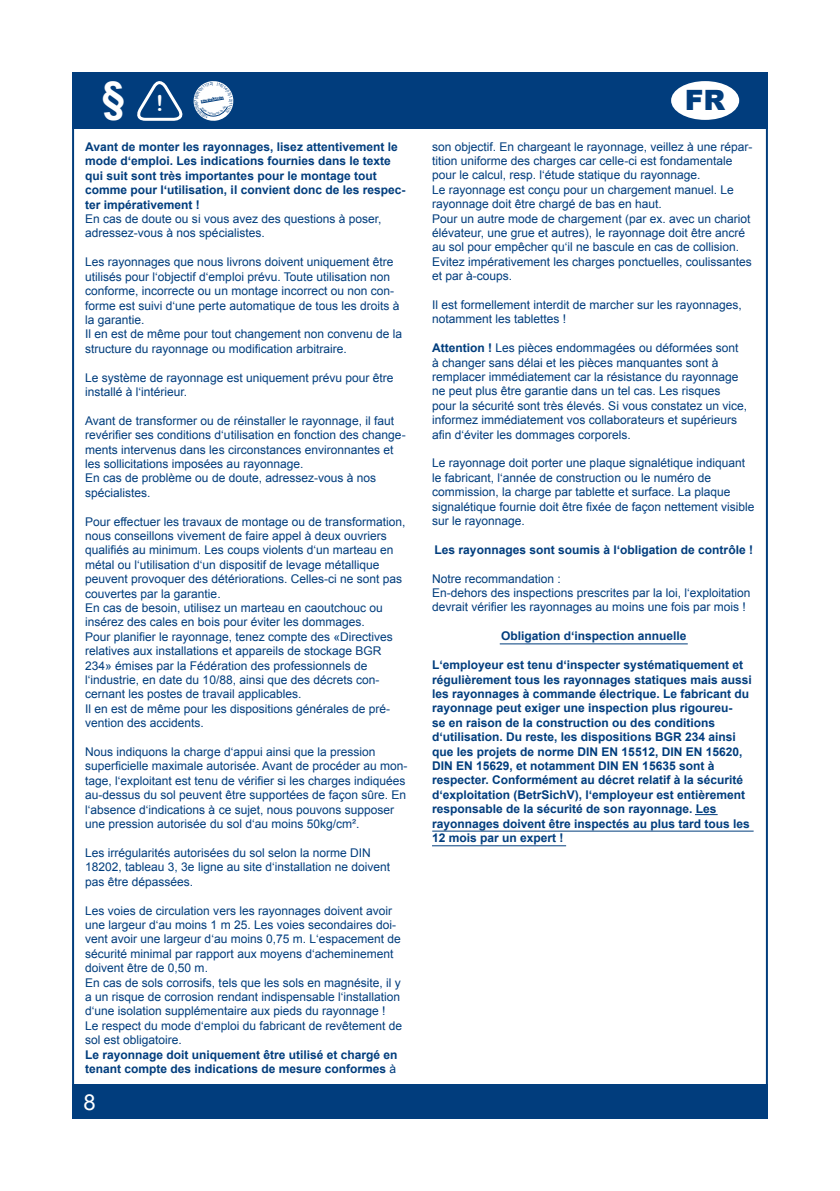
<style>
.page{position:relative;width:840px;height:1191px;background:#fff}
.page>*{position:absolute;margin:0;border:0;box-sizing:border-box;transform-origin:0 0}
.t1{font:700 42px "Arial";color:#fff}
.t2{font:900 28px "Arial";color:#013d7d}
.t3{font:22px "Arial";color:#fff}
.t4{font:12px/14.4px "Arial";color:#013d7d}
.t5{font:700 12px/14.4px "Arial";color:#013d7d}
.t6{font:900 4px "Arial";color:#013d7d}
.s1{font-family:"Arial Rounded MT Bold";font-weight:400;font-size:22px}
.s2{font-weight:400}
.s3{font-weight:700}
</style>
<div class="page">
<div style="left:72px;top:1085px;width:695px;height:34px;background:#013d7d"></div>
<div style="left:72px;top:72px;width:695px;height:57px;background:#013d7d"></div>
<svg style="left:137px;top:81px;width:46px;height:40px"></svg>
<div style="left:670px;top:81px;width:68px;height:39px;background:#fff;border-radius:50%"></div>
<hr style="left:499px;top:643px;width:188px;height:1px;background:#013d7d">
<hr style="left:432px;top:845px;width:134px;height:1px;background:#013d7d">
<hr style="left:432px;top:830px;width:321px;height:1px;background:#013d7d">
<svg style="left:695px;top:814px;width:22px;height:1px"></svg>
<svg style="left:193px;top:81px;width:41px;height:40px"></svg>
<h1 class="t1" style="left:102px;top:69px;width:63px">§ <span class="s1">!</span></h1>
<p class="t6" style="left:200px;top:99px;width:25px;rotate:-10deg">Inspektion</p>
<h2 class="t2" style="left:684px;top:84px;width:42px">FR</h2>
<p class="t5" style="left:85px;top:140px;width:322px">Avant de monter les rayonnages, lisez attentivement le mode d‘emploi. Les indications fournies dans le texte qui suit sont très importantes pour le montage tout comme pour l‘utilisation, il convient donc de les respec&shy;ter impérativement !</p>
<p class="t4" style="left:85px;top:212px;width:298px">En cas de doute ou si vous avez des questions à poser, adressez-vous à nos spécialistes.</p>
<p class="t4" style="left:85px;top:255px;width:318px">Les rayonnages que nous livrons doivent uniquement être utilisés pour l‘objectif d‘emploi prévu. Toute utilisation non conforme, incorrecte ou un montage incorrect ou non con&shy;forme est suivi d‘une perte automatique de tous les droits à la garantie.<br>Il en est de même pour tout changement non convenu de la structure du rayonnage ou modification arbitraire.</p>
<p class="t4" style="left:85px;top:370px;width:310px">Le système de rayonnage est uniquement prévu pour être installé à l‘intérieur.</p>
<p class="t4" style="left:85px;top:413px;width:322px">Avant de transformer ou de réinstaller le rayonnage, il faut revérifier ses conditions d‘utilisation en fonction des change&shy;ments intervenus dans les circonstances environnantes et les sollicitations imposées au rayonnage.<br>En cas de problème ou de doute, adressez-vous à nos spécialistes.</p>
<p class="t4" style="left:85px;top:514px;width:321px">Pour effectuer les travaux de montage ou de transformation, nous conseillons vivement de faire appel à deux ouvriers qualifiés au minimum. Les coups violents d‘un marteau en métal ou l‘utilisation d‘un dispositif de levage métallique peuvent provoquer des détériorations. Celles-ci ne sont pas couvertes par la garantie.<br>En cas de besoin, utilisez un marteau en caoutchouc ou insérez des cales en bois pour éviter les dommages.<br>Pour planifier le rayonnage, tenez compte des «Directives relatives aux installations et appareils de stockage BGR 234» émises par la Fédération des professionnels de l‘industrie, en date du 10/88, ainsi que des décrets con&shy;cernant les postes de travail applicables.<br>Il en est de même pour les dispositions générales de pré&shy;vention des accidents.</p>
<p class="t4" style="left:85px;top:745px;width:323px">Nous indiquons la charge d‘appui ainsi que la pression superficielle maximale autorisée. Avant de procéder au mon&shy;tage, l‘exploitant est tenu de vérifier si les charges indiquées au-dessus du sol peuvent être supportées de façon sûre. En l‘absence d‘indications à ce sujet, nous pouvons supposer une pression autorisée du sol d‘au moins 50kg/cm².</p>
<p class="t4" style="left:85px;top:845px;width:306px">Les irrégularités autorisées du sol selon la norme DIN<br>18202, tableau 3, 3e ligne au site d‘installation ne doivent pas être dépassées.</p>
<p class="t4" style="left:85px;top:903px;width:318px">Les voies de circulation vers les rayonnages doivent avoir une largeur d‘au moins 1 m 25. Les voies secondaires doi&shy;vent avoir une largeur d‘au moins 0,75 m. L‘espacement de sécurité minimal par rapport aux moyens d‘acheminement doivent être de 0,50 m.<br>En cas de sols corrosifs, tels que les sols en magnésite, il y a un risque de corrosion rendant indispensable l‘installation d‘une isolation supplémentaire aux pieds du rayonnage !<br>Le respect du mode d‘emploi du fabricant de revêtement de sol est obligatoire.</p>
<p class="t5" style="left:85px;top:1047px;width:314px">Le rayonnage doit uniquement être utilisé et chargé en tenant compte des indications de mesure conformes <span class="s2">à</span></p>
<p class="t4" style="left:432px;top:139px;width:322px">son objectif. En chargeant le rayonnage, veillez à une répar&shy;tition uniforme des charges car celle-ci est fondamentale pour le calcul, resp. l‘étude statique du rayonnage.<br>Le rayonnage est conçu pour un chargement manuel. Le rayonnage doit être chargé de bas en haut.<br>Pour un autre mode de chargement (par ex. avec un chariot élévateur, une grue et autres), le rayonnage doit être ancré au sol pour empêcher qu‘il ne bascule en cas de collision.<br>Evitez impérativement les charges ponctuelles, coulissantes et par à-coups.</p>
<p class="t4" style="left:432px;top:298px;width:311px">Il est formellement interdit de marcher sur les rayonnages, notamment les tablettes !</p>
<p class="t4" style="left:432px;top:341px;width:316px"><span class="s3">Attention !</span> Les pièces endommagées ou déformées sont à changer sans délai et les pièces manquantes sont à remplacer immédiatement car la résistance du rayonnage ne peut plus être garantie dans un tel cas. Les risques pour la sécurité sont très élevés. Si vous constatez un vice, informez immédiatement vos collaborateurs et supérieurs afin d‘éviter les dommages corporels.</p>
<p class="t4" style="left:432px;top:456px;width:324px">Le rayonnage doit porter une plaque signalétique indiquant le fabricant, l‘année de construction ou le numéro de commission, la charge par tablette et surface. La plaque signalétique fournie doit être fixée de façon nettement visible sur le rayonnage.</p>
<p class="t5" style="left:434px;top:543px;width:320px">Les rayonnages sont soumis à l‘obligation de contrôle !</p>
<p class="t4" style="left:432px;top:571px;width:320px">Notre recommandation :<br>En-dehors des inspections prescrites par la loi, l‘exploitation devrait vérifier les rayonnages au moins une fois par mois !</p>
<p class="t5" style="left:500px;top:629px;width:187px">Obligation d‘inspection annuelle</p>
<p class="t5" style="left:432px;top:658px;width:321px">L‘employeur est tenu d‘inspecter systématiquement et régulièrement tous les rayonnages statiques mais aussi les rayonnages à commande électrique. Le fabricant du rayonnage peut exiger une inspection plus rigoureu-<br>se en raison de la construction ou des conditions d‘utilisation. Du reste, les dispositions BGR 234 ainsi que les projets de norme DIN EN 15512, DIN EN 15620, DIN EN 15629, et notamment DIN EN 15635 sont à respecter. Conformément au décret relatif à la sécurité d‘exploitation (BetrSichV), l‘employeur est entièrement responsable de la sécurité de son rayonnage. Les rayonnages doivent être inspectés au plus tard tous les 12 mois par un expert !</p>
<h3 class="t3" style="left:83px;top:1087px;width:14px">8</h3>
</div>
